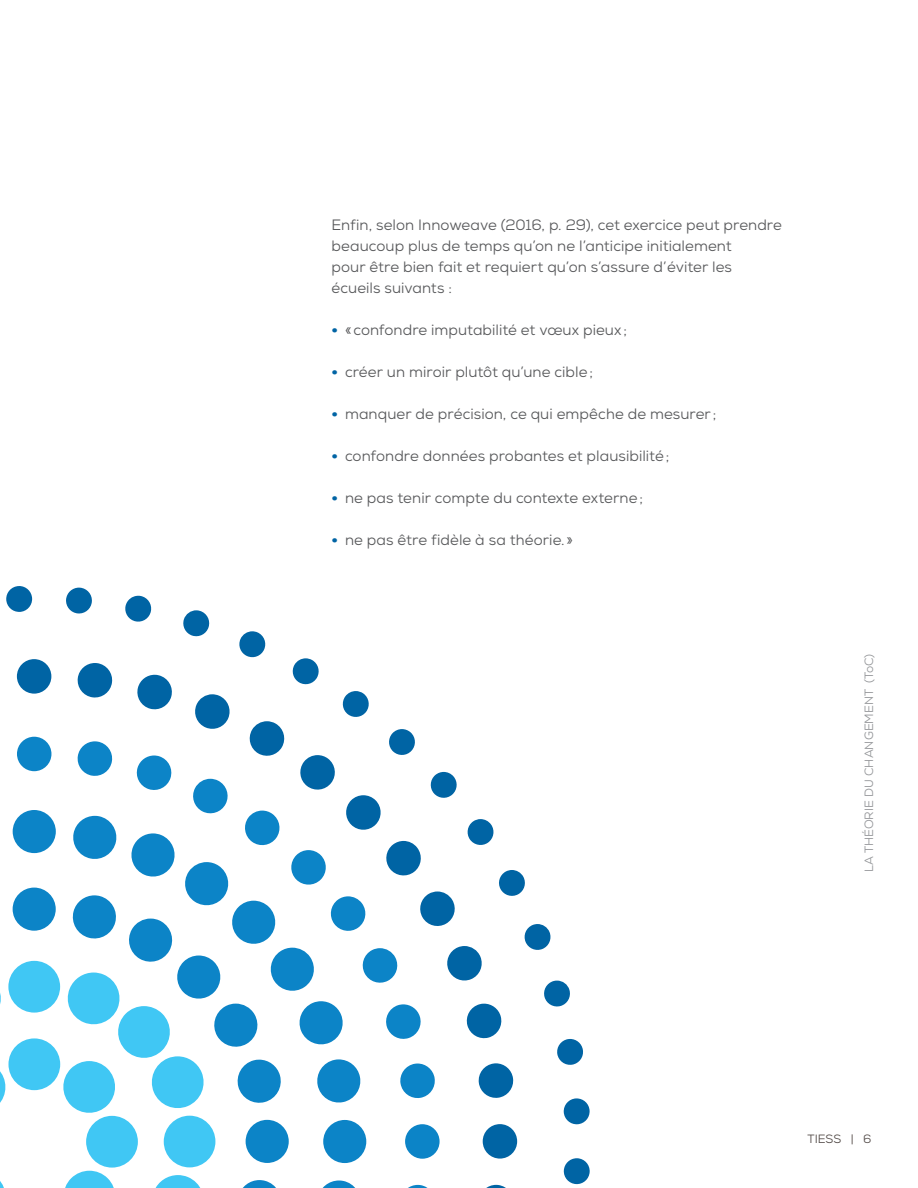
<style>
.page{position:relative;width:918px;height:1188px;background:#fff}
.page>*{position:absolute;margin:0;border:0;box-sizing:border-box;transform-origin:0 0}
.t1{font:15px/21px "Nexa";letter-spacing:.005em;color:#57585a}
.t2{font:12px "Nexa";color:#939598}
.t3{font:12px "Nexa";color:#524a47}
.s1{font-weight:900;color:#0064a4}
</style>
<div class="page">
<svg style="left:0;top:586px;width:590px;height:602px"></svg>
<p class="t1" style="left:332px;top:214px;width:452px">Enfin, selon Innoweave (2016, p. 29), cet exercice peut prendre beaucoup plus de temps qu’on ne l’anticipe initialement<br>pour être bien fait et requiert qu’on s’assure d’éviter les écueils suivants :</p>
<p class="t1" style="left:332px;top:319px;width:297px"><span class="s1">•</span> «confondre imputabilité et vœux pieux ;</p>
<p class="t1" style="left:332px;top:361px;width:263px"><span class="s1">•</span> créer un miroir plutôt qu’une cible;</p>
<p class="t1" style="left:332px;top:403px;width:386px"><span class="s1">•</span> manquer de précision, ce qui empêche de mesurer ;</p>
<p class="t1" style="left:332px;top:445px;width:339px"><span class="s1">•</span> confondre données probantes et plausibilité;</p>
<p class="t1" style="left:332px;top:487px;width:313px"><span class="s1">•</span> ne pas tenir compte du contexte externe;</p>
<p class="t1" style="left:332px;top:529px;width:243px"><span class="s1">•</span> ne pas être fidèle à sa théorie. »</p>
<p class="t2" style="left:861px;top:872px;width:219px;rotate:-90deg">LA THÉORIE DU CHANGEMENT (ToC)</p>
<p class="t3" style="left:808px;top:1131px;width:65px">TIESS | 6</p>
</div>
